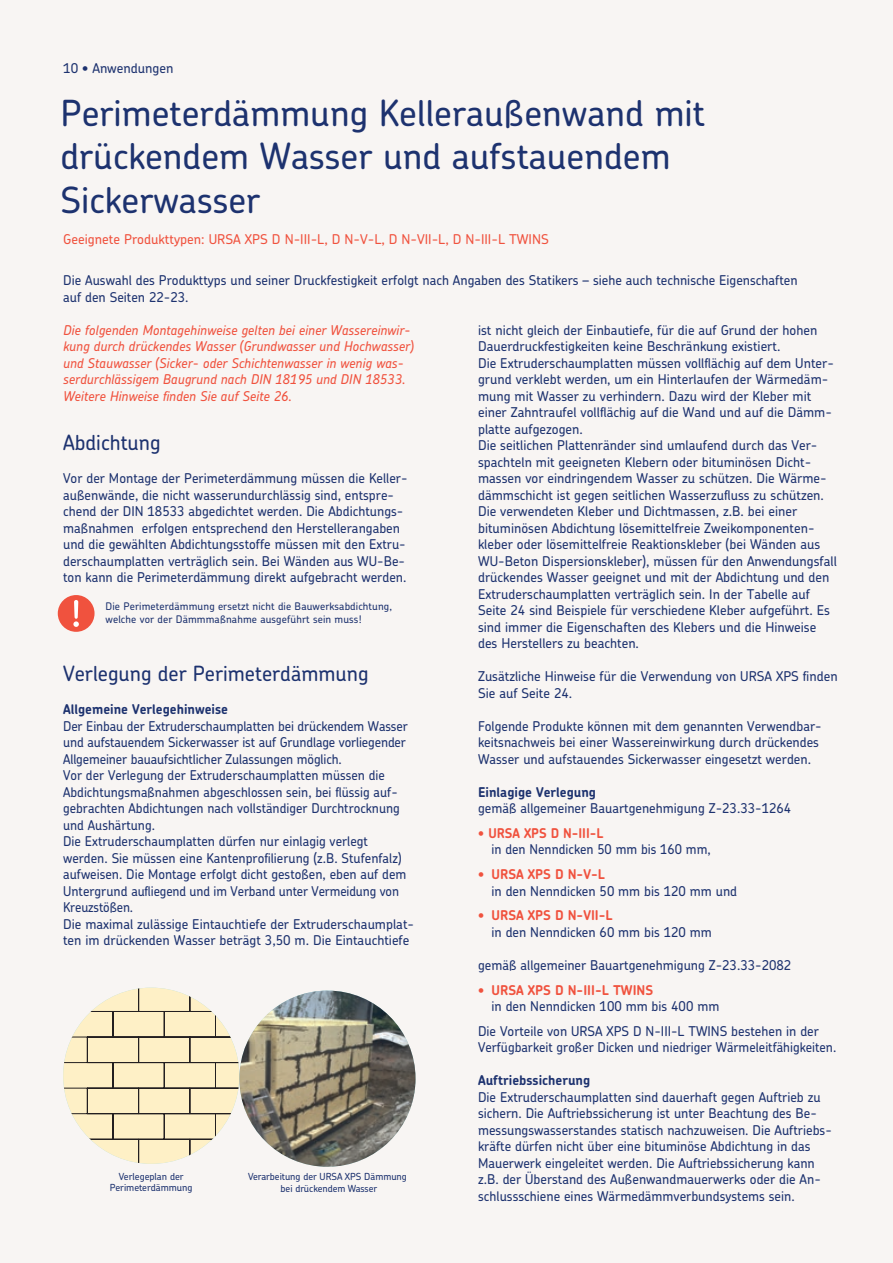
<style>
.page{position:relative;width:893px;height:1263px;background:#f8f5f3}
.page>*{position:absolute;margin:0;border:0;box-sizing:border-box;transform-origin:0 0}
.t1{font:500 36px/43.2px "Chevin Pro";color:#1d326f}
.t2{font:500 21px "Chevin Pro";color:#1d326f}
.t3{font:500 13.5px/16.5px "Chevin Pro";color:#1d326f}
.t4{font:500 13.5px/16.5px "Chevin Pro";color:#1d326f;scale:.96 1}
.t5{font:italic 500 13.5px/16.5px "Chevin Pro";color:#f0523e}
.t6{font:500 13.5px "Chevin Pro";color:#f0523e}
.t7{font:700 13.5px "Chevin Pro";color:#1d326f}
.t8{font:700 13.5px "Chevin Pro";color:#f0523e}
.t9{font:700 13.5px "Chevin Pro";color:#f0523e;scale:.96 1}
.t10{font:500 10.5px/12.6px "Chevin Pro";letter-spacing:.01em;color:#1d326f}
.t11{font:500 9.75px/11.7px "Chevin Pro";color:#1d326f;text-align:center}
</style>
<div class="page">
<div style="left:58px;top:595px;width:37px;height:37px;background:#f0523e;border-radius:50%"></div>
<svg style="left:73px;top:600px;width:6px;height:27px"></svg>
<svg style="left:63px;top:988px;width:176px;height:176px"></svg>
<img style="left:239px;top:990px;width:177px;height:177px;border-radius:88px">
<p class="t3" style="left:63px;top:60px;width:112px">10 • Anwendungen</p>
<h1 class="t1" style="left:60px;top:91px;width:646px">Perimeterdämmung Kelleraußenwand mit drückendem Wasser und aufstauendem<br>Sickerwasser</h1>
<p class="t6" style="left:63px;top:230px;width:487px">Geeignete Produkttypen: URSA XPS D N-III-L, D N-V-L, D N-VII-L, D N-III-L TWINS</p>
<p class="t3" style="left:63px;top:271px;width:736px">Die Auswahl des Produkttyps und seiner Druckfestigkeit erfolgt nach Angaben des Statikers – siehe auch technische Eigenschaften auf den Seiten 22-23.</p>
<p class="t5" style="left:63px;top:321px;width:352px">Die folgenden Montagehinweise gelten bei einer Wassereinwir&shy;kung durch drückendes Wasser (Grundwasser und Hochwasser) und Stauwasser (Sicker- oder Schichtenwasser in wenig was&shy;serdurchlässigem Baugrund nach DIN 18195 und DIN 18533.<br>Weitere Hinweise finden Sie auf Seite 26.</p>
<h2 class="t2" style="left:63px;top:428px;width:99px">Abdichtung</h2>
<p class="t3" style="left:63px;top:469px;width:346px">Vor der Montage der Perimeterdämmung müssen die Keller&shy;außenwände, die nicht wasserundurchlässig sind, entspre&shy;chend der DIN 18533 abgedichtet werden. Die Abdichtungs&shy;maßnahmen erfolgen entsprechend den Herstellerangaben und die gewählten Abdichtungsstoffe müssen mit den Extru&shy;derschaumplatten verträglich sein. Bei Wänden aus WU-Be&shy;ton kann die Perimeterdämmung direkt aufgebracht werden.</p>
<p class="t3" style="left:478px;top:321px;width:360px">ist nicht gleich der Einbautiefe, für die auf Grund der hohen Dauerdruckfestigkeiten keine Beschränkung existiert.<br>Die Extruderschaumplatten müssen vollflächig auf dem Unter&shy;grund verklebt werden, um ein Hinterlaufen der Wärmedäm&shy;mung mit Wasser zu verhindern. Dazu wird der Kleber mit einer Zahntraufel vollflächig auf die Wand und auf die Dämm&shy;platte aufgezogen.<br>Die seitlichen Plattenränder sind umlaufend durch das Ver&shy;spachteln mit geeigneten Klebern oder bituminösen Dicht&shy;massen vor eindringendem Wasser zu schützen. Die Wärme&shy;dämmschicht ist gegen seitlichen Wasserzufluss zu schützen.<br>Die verwendeten Kleber und Dichtmassen, z.B. bei einer bituminösen Abdichtung lösemittelfreie Zweikomponenten&shy;kleber oder lösemittelfreie Reaktionskleber (bei Wänden aus WU-Beton Dispersionskleber), müssen für den Anwendungsfall drückendes Wasser geeignet und mit der Abdichtung und den Extruderschaumplatten verträglich sein. In der Tabelle auf Seite 24 sind Beispiele für verschiedene Kleber aufgeführt. Es sind immer die Eigenschaften des Klebers und die Hinweise des Herstellers zu beachten.</p>
<p class="t3" style="left:478px;top:667px;width:361px">Zusätzliche Hinweise für die Verwendung von URSA XPS finden<br>Sie auf Seite 24.</p>
<p class="t3" style="left:478px;top:717px;width:345px">Folgende Produkte können mit dem genannten Verwendbar&shy;keitsnachweis bei einer Wassereinwirkung durch drückendes<br>Wasser und aufstauendes Sickerwasser eingesetzt werden.</p>
<p class="t7" style="left:478px;top:783px;width:120px">Einlagige Verlegung</p>
<p class="t3" style="left:478px;top:799px;width:315px">gemäß allgemeiner Bauartgenehmigung Z-23.33-1264</p>
<p class="t9" style="left:478px;top:824px;width:132px">• URSA XPS D N-III-L</p>
<p class="t4" style="left:492px;top:841px;width:230px">in den Nenndicken 50 mm bis 160 mm,</p>
<p class="t8" style="left:478px;top:865px;width:128px">• URSA XPS D N-V-L</p>
<p class="t3" style="left:492px;top:882px;width:247px">in den Nenndicken 50 mm bis 120 mm und</p>
<p class="t8" style="left:478px;top:907px;width:136px">• URSA XPS D N-VII-L</p>
<p class="t3" style="left:492px;top:923px;width:222px">in den Nenndicken 60 mm bis 120 mm</p>
<p class="t3" style="left:478px;top:956px;width:315px">gemäß allgemeiner Bauartgenehmigung Z-23.33-2082</p>
<p class="t8" style="left:478px;top:981px;width:177px">• URSA XPS D N-III-L TWINS</p>
<p class="t3" style="left:478px;top:993px;width:342px;line-height:24.8px;text-indent:13px">in den Nenndicken 100 mm bis 400 mm<br>Die Vorteile von URSA XPS D N-III-L TWINS bestehen in der</p>
<p class="t4" style="left:478px;top:1039px;width:375px">Verfügbarkeit großer Dicken und niedriger Wärmeleitfähigkeiten.</p>
<p class="t7" style="left:478px;top:1072px;width:114px">Auftriebssicherung</p>
<p class="t3" style="left:478px;top:1088px;width:355px">Die Extruderschaumplatten sind dauerhaft gegen Auftrieb zu sichern. Die Auftriebssicherung ist unter Beachtung des Be&shy;messungswasserstandes statisch nachzuweisen. Die Auftriebs&shy;kräfte dürfen nicht über eine bituminöse Abdichtung in das Mauerwerk eingeleitet werden. Die Auftriebssicherung kann z.B. der Überstand des Außenwandmauerwerks oder die An&shy;schlussschiene eines Wärmedämmverbundsystems sein.</p>
<p class="t10" style="left:106px;top:600px;width:288px">Die Perimeterdämmung ersetzt nicht die Bauwerksabdichtung, welche vor der Dämmmaßnahme ausgeführt sein muss!</p>
<h2 class="t2" style="left:63px;top:659px;width:307px">Verlegung der Perimeterdämmung</h2>
<p class="t7" style="left:63px;top:700px;width:166px">Allgemeine Verlegehinweise</p>
<p class="t4" style="left:63px;top:717px;width:367px">Der Einbau der Extruderschaumplatten bei drückendem Wasser und aufstauendem Sickerwasser ist auf Grundlage vorliegender Allgemeiner bauaufsichtlicher Zulassungen möglich.<br>Vor der Verlegung der Extruderschaumplatten müssen die Abdichtungsmaßnahmen abgeschlossen sein, bei flüssig auf&shy;gebrachten Abdichtungen nach vollständiger Durchtrocknung und Aushärtung.<br>Die Extruderschaumplatten dürfen nur einlagig verlegt werden. Sie müssen eine Kantenprofilierung (z.B. Stufenfalz) aufweisen. Die Montage erfolgt dicht gestoßen, eben auf dem Untergrund aufliegend und im Verband unter Vermeidung von Kreuzstößen.<br>Die maximal zulässige Eintauchtiefe der Extruderschaumplat&shy;ten im drückenden Wasser beträgt 3,50 m. Die Eintauchtiefe</p>
<p class="t11" style="left:110px;top:1170px;width:84px">Verlegeplan der<br>Perimeterdämmung</p>
<p class="t11" style="left:248px;top:1170px;width:160px">Verarbeitung der URSA XPS Dämmung bei drückendem Wasser</p>
</div>
